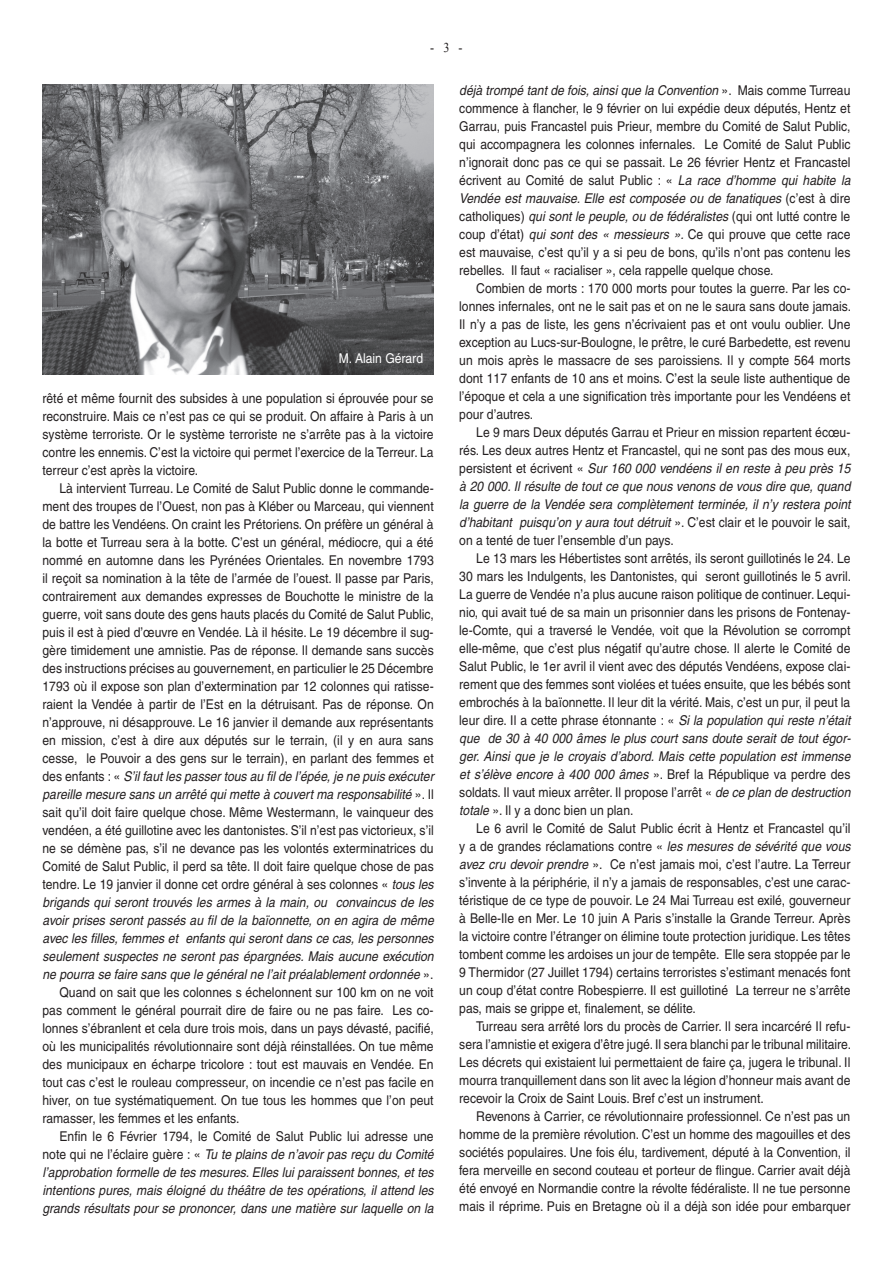
<style>
.page{position:relative;width:893px;height:1263px;background:#fff}
.page>*{position:absolute;margin:0;border:0;box-sizing:border-box;transform-origin:0 0}
.t1{font:13.5px/18px "Helvetica";color:#231f20;text-align:justify;scale:.9 1}
.t2{font:italic 13.5px "Helvetica";color:#231f20;scale:.9 1}
.t3{font:13.5px "Helvetica";color:#fff;scale:.9 1}
.t4{font:13.5px "Times New Roman";color:#231f20;scale:.9 1}
.s1{font-style:normal}
.s2{font-style:italic}
</style>
<div class="page">
<img style="left:43px;top:84px;width:391px;height:291px">
<p class="t4" style="left:430px;top:40px;width:37px">- 3 -</p>
<p class="t3" style="left:339px;top:351px;width:95px">M. Alain Gérard</p>
<p class="t1" style="left:43px;top:389px;width:436px">rêté et même fournit des subsides à une population si éprouvée pour se reconstruire. Mais ce n’est pas ce qui se produit. On affaire à Paris à un système terroriste. Or le système terroriste ne s’arrête pas à la victoire contre les ennemis. C’est la victoire qui permet l’exercice de la Terreur. La terreur c’est après la victoire.</p>
<p class="t1" style="left:60px;top:479px;width:417px">Là intervient Turreau. Le Comité de Salut Public donne le commande-</p>
<p class="t1" style="left:43px;top:497px;width:436px">ment des troupes de l’Ouest, non pas à Kléber ou Marceau, qui viennent</p>
<p class="t1" style="left:43px;top:515px;width:436px">de battre les Vendéens. On craint les Prétoriens. On préfère un général à</p>
<p class="t1" style="left:43px;top:533px;width:436px">la botte et Turreau sera à la botte. C’est un général, médiocre, qui a été</p>
<p class="t1" style="left:43px;top:551px;width:436px">nommé en automne dans les Pyrénées Orientales. En novembre 1793</p>
<p class="t1" style="left:43px;top:569px;width:436px">il reçoit sa nomination à la tête de l’armée de l’ouest. Il passe par Paris,</p>
<p class="t1" style="left:43px;top:587px;width:436px">contrairement aux demandes expresses de Bouchotte le ministre de la</p>
<p class="t1" style="left:43px;top:605px;width:436px">guerre, voit sans doute des gens hauts placés du Comité de Salut Public,</p>
<p class="t1" style="left:43px;top:623px;width:436px">puis il est à pied d’œuvre en Vendée. Là il hésite. Le 19 décembre il sug-</p>
<p class="t1" style="left:43px;top:641px;width:436px">gère timidement une amnistie. Pas de réponse. Il demande sans succès</p>
<p class="t1" style="left:43px;top:659px;width:436px">des instructions précises au gouvernement, en particulier le 25 Décembre</p>
<p class="t1" style="left:43px;top:677px;width:436px">1793 où il expose son plan d’extermination par 12 colonnes qui ratisse-</p>
<p class="t1" style="left:43px;top:695px;width:436px">raient la Vendée à partir de l’Est en la détruisant. Pas de réponse. On</p>
<p class="t1" style="left:43px;top:713px;width:436px">n’approuve, ni désapprouve. Le 16 janvier il demande aux représentants</p>
<p class="t1" style="left:43px;top:731px;width:436px">en mission, c’est à dire aux députés sur le terrain, (il y en aura sans</p>
<p class="t1" style="left:43px;top:749px;width:436px">cesse, le Pouvoir a des gens sur le terrain), en parlant des femmes et</p>
<p class="t2" style="left:43px;top:768px;width:436px"><span class="s1">des enfants : «</span> S’il faut les passer tous au fil de l’épée, je ne puis exécuter</p>
<p class="t2" style="left:43px;top:786px;width:436px">pareille mesure sans un arrêté qui mette à couvert ma responsabilité <span class="s1">». Il</span></p>
<p class="t1" style="left:43px;top:803px;width:436px">sait qu’il doit faire quelque chose. Même Westermann, le vainqueur des</p>
<p class="t1" style="left:43px;top:821px;width:436px">vendéen, a été guillotine avec les dantonistes. S’il n’est pas victorieux, s’il</p>
<p class="t1" style="left:43px;top:839px;width:436px">ne se démène pas, s’il ne devance pas les volontés exterminatrices du</p>
<p class="t1" style="left:43px;top:857px;width:436px">Comité de Salut Public, il perd sa tête. Il doit faire quelque chose de pas</p>
<p class="t1" style="left:43px;top:875px;width:436px">tendre. Le 19 janvier il donne cet ordre général à ses colonnes « <span class="s2">tous les</span></p>
<p class="t2" style="left:43px;top:894px;width:436px">brigands qui seront trouvés les armes à la main, ou convaincus de les</p>
<p class="t2" style="left:43px;top:912px;width:436px">avoir prises seront passés au fil de la baïonnette, on en agira de même</p>
<p class="t2" style="left:43px;top:930px;width:436px">avec les filles, femmes et enfants qui seront dans ce cas, les personnes</p>
<p class="t2" style="left:43px;top:948px;width:436px">seulement suspectes ne seront pas épargnées. Mais aucune exécution</p>
<p class="t2" style="left:43px;top:966px;width:436px">ne pourra se faire sans que le général ne l’ait préalablement ordonnée <span class="s1">».</span></p>
<p class="t1" style="left:60px;top:983px;width:417px">Quand on sait que les colonnes s échelonnent sur 100 km on ne voit</p>
<p class="t1" style="left:43px;top:1001px;width:436px">pas comment le général pourrait dire de faire ou ne pas faire. Les co-</p>
<p class="t1" style="left:43px;top:1019px;width:436px">lonnes s’ébranlent et cela dure trois mois, dans un pays dévasté, pacifié,</p>
<p class="t1" style="left:43px;top:1037px;width:436px">où les municipalités révolutionnaire sont déjà réinstallées. On tue même</p>
<p class="t1" style="left:43px;top:1055px;width:436px">des municipaux en écharpe tricolore : tout est mauvais en Vendée. En</p>
<p class="t1" style="left:43px;top:1073px;width:436px">tout cas c’est le rouleau compresseur, on incendie ce n’est pas facile en</p>
<p class="t1" style="left:43px;top:1091px;width:436px">hiver, on tue systématiquement. On tue tous les hommes que l’on peut</p>
<p class="t1" style="left:43px;top:1109px;width:220px">ramasser, les femmes et les enfants.</p>
<p class="t1" style="left:60px;top:1127px;width:417px">Enfin le 6 Février 1794, le Comité de Salut Public lui adresse une</p>
<p class="t2" style="left:43px;top:1146px;width:436px"><span class="s1">note qui ne l’éclaire guère : «</span> Tu te plains de n’avoir pas reçu du Comité</p>
<p class="t2" style="left:43px;top:1164px;width:436px">l’approbation formelle de tes mesures. Elles lui paraissent bonnes, et tes</p>
<p class="t2" style="left:43px;top:1182px;width:436px">intentions pures, mais éloigné du théâtre de tes opérations, il attend les</p>
<p class="t2" style="left:43px;top:1200px;width:436px">grands résultats pour se prononcer, dans une matière sur laquelle on la</p>
<p class="t1" style="left:459px;top:82px;width:436px"><span class="s2">déjà trompé tant de fois, ainsi que la Convention</span> ». Mais comme Turreau commence à flancher, le 9 février on lui expédie deux députés, Hentz et Garrau, puis Francastel puis Prieur, membre du Comité de Salut Public, qui accompagnera les colonnes infernales. Le Comité de Salut Public n’ignorait donc pas ce qui se passait. Le 26 février Hentz et Francastel écrivent au Comité de salut Public : « <span class="s2">La race d’homme qui habite la Vendée est mauvaise. Elle est composée ou de fanatiques</span> (c’est à dire catholiques) <span class="s2">qui sont le peuple, ou de fédéralistes</span> (qui ont lutté contre le coup d’état) <span class="s2">qui sont des « messieurs ».</span> Ce qui prouve que cette race est mauvaise, c’est qu’il y a si peu de bons, qu’ils n’ont pas contenu les rebelles. Il faut « racialiser », cela rappelle quelque chose.</p>
<p class="t1" style="left:459px;top:279px;width:437px;text-indent:17px">Combien de morts : 170 000 morts pour toutes la guerre. Par les co&shy;lonnes infernales, ont ne le sait pas et on ne le saura sans doute jamais.<br>Il n’y a pas de liste, les gens n’écrivaient pas et ont voulu oublier. Une exception au Lucs-sur-Boulogne, le prêtre, le curé Barbedette, est revenu un mois après le massacre de ses paroissiens. Il y compte 564 morts dont 117 enfants de 10 ans et moins. C’est la seule liste authentique de l’époque et cela a une signification très importante pour les Vendéens et pour d’autres.</p>
<p class="t1" style="left:459px;top:423px;width:436px;text-indent:17px">Le 9 mars Deux députés Garrau et Prieur en mission repartent écœu&shy;rés. Les deux autres Hentz et Francastel, qui ne sont pas des mous eux, persistent et écrivent « <span class="s2">Sur 160 000 vendéens il en reste à peu près 15 à 20 000. Il résulte de tout ce que nous venons de vous dire que, quand la guerre de la Vendée sera complètement terminée, il n’y restera point d’habitant puisqu’on y aura tout détruit</span> ». C’est clair et le pouvoir le sait, on a tenté de tuer l’ensemble d’un pays.</p>
<p class="t1" style="left:459px;top:549px;width:437px;text-indent:17px">Le 13 mars les Hébertistes sont arrêtés, ils seront guillotinés le 24. Le 30 mars les Indulgents, les Dantonistes, qui seront guillotinés le 5 avril.<br>La guerre de Vendée n’a plus aucune raison politique de continuer. Lequi&shy;nio, qui avait tué de sa main un prisonnier dans les prisons de Fontenay&shy;le-Comte, qui a traversé le Vendée, voit que la Révolution se corrompt elle-même, que c’est plus négatif qu’autre chose. Il alerte le Comité de Salut Public, le 1er avril il vient avec des députés Vendéens, expose clai&shy;rement que des femmes sont violées et tuées ensuite, que les bébés sont embrochés à la baïonnette. Il leur dit la vérité. Mais, c’est un pur, il peut la leur dire. Il a cette phrase étonnante : « <span class="s2">Si la population qui reste n’était que de 30 à 40 000 âmes le plus court sans doute serait de tout égor&shy;ger. Ainsi que je le croyais d’abord. Mais cette population est immense et s’élève encore à 400 000 âmes</span> ». Bref la République va perdre des soldats. Il vaut mieux arrêter. Il propose l’arrêt « <span class="s2">de ce plan de destruction totale</span> ». Il y a donc bien un plan.</p>
<p class="t1" style="left:459px;top:819px;width:436px;text-indent:17px">Le 6 avril le Comité de Salut Public écrit à Hentz et Francastel qu’il y a de grandes réclamations contre « <span class="s2">les mesures de sévérité que vous avez cru devoir prendre</span> ». Ce n’est jamais moi, c’est l’autre. La Terreur s’invente à la périphérie, il n’y a jamais de responsables, c’est une carac&shy;téristique de ce type de pouvoir. Le 24 Mai Turreau est exilé, gouverneur à Belle-Ile en Mer. Le 10 juin A Paris s’installe la Grande Terreur. Après la victoire contre l’étranger on élimine toute protection juridique. Les têtes tombent comme les ardoises un jour de tempête. Elle sera stoppée par le 9 Thermidor (27 Juillet 1794) certains terroristes s’estimant menacés font un coup d’état contre Robespierre. Il est guillotiné La terreur ne s’arrête pas, mais se grippe et, finalement, se délite.</p>
<p class="t1" style="left:459px;top:1017px;width:437px;text-indent:17px">Turreau sera arrêté lors du procès de Carrier. Il sera incarcéré Il refu&shy;sera l’amnistie et exigera d’être jugé. Il sera blanchi par le tribunal militaire.<br>Les décrets qui existaient lui permettaient de faire ça, jugera le tribunal. Il mourra tranquillement dans son lit avec la légion d’honneur mais avant de recevoir la Croix de Saint Louis. Bref c’est un instrument.</p>
<p class="t1" style="left:459px;top:1107px;width:436px;text-indent:17px">Revenons à Carrier, ce révolutionnaire professionnel. Ce n’est pas un homme de la première révolution. C’est un homme des magouilles et des sociétés populaires. Une fois élu, tardivement, député à la Convention, il fera merveille en second couteau et porteur de flingue. Carrier avait déjà été envoyé en Normandie contre la révolte fédéraliste. Il ne tue personne mais il réprime. Puis en Bretagne où il a déjà son idée pour embarquer</p>
</div>
